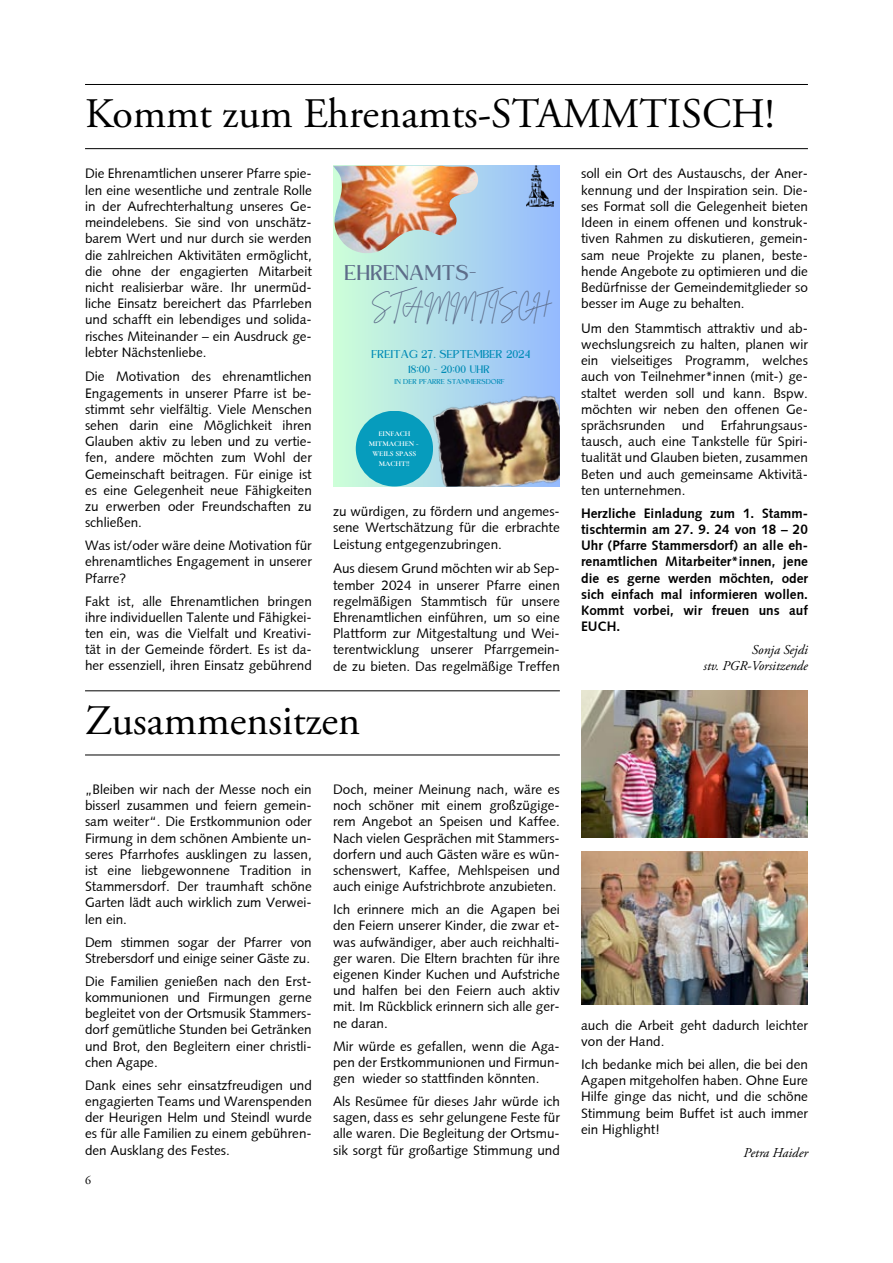
<style>
.page{position:relative;width:893px;height:1263px;background:#fff}
.page>*{position:absolute;margin:0;border:0;box-sizing:border-box;transform-origin:0 0}
.t1{font:42px "Adobe Garamond Pro";color:#000}
.t2{font:20.7px "Brittany Signature";color:#5d6c89}
.t3{font:19.95px "Kingred Serif";color:#5d6c89}
.t4{font:13.5px/16.2px "Syntax Roman";color:#000;text-align:justify}
.t5{font:700 13.5px/16.2px "Syntax";color:#000;text-align:justify}
.t6{font:italic 13.5px/16.2px "Adobe Garamond Pro";color:#000;text-align:right}
.t7{font:12px "Adobe Garamond Pro";color:#000}
.t8{font:10.65px "Kingred Serif";color:#008bb6}
.t9{font:10.05px "Kingred Serif";color:#008bb6}
.t10{font:700 7.35px/10.1px "Cormorant Garamond";color:#fff;text-align:center}
.t11{font:6.6px "Kingred Serif";color:#008bb6}
</style>
<div class="page">
<hr style="left:85px;top:690px;width:475px;height:1px;background:#000">
<hr style="left:85px;top:755px;width:475px;height:1px;background:#000">
<hr style="left:85px;top:84px;width:723px;height:1px;background:#000">
<hr style="left:85px;top:148px;width:723px;height:1px;background:#000">
<img style="left:581px;top:690px;width:227px;height:147px">
<img style="left:581px;top:852px;width:227px;height:152px">
<div style="left:333px;top:166px;width:227px;height:320px;background:linear-gradient(to right,#cdffd8,#94b9fe)"></div>
<svg style="left:356px;top:411px;width:76px;height:75px;background:#2aacc4"></svg>
<img style="left:333px;top:166px;width:145px;height:87px">
<img style="left:526px;top:166px;width:27px;height:40px">
<img style="left:432px;top:393px;width:128px;height:94px">
<h1 class="t1" style="left:85px;top:89px;width:691px">Kommt zum Ehrenamts-STAMMTISCH!</h1>
<p class="t4" style="left:85px;top:166px;width:228px">Die Ehrenamtlichen unserer Pfarre spie&shy;len eine wesentliche und zentrale Rolle in der Aufrechterhaltung unseres Ge&shy;meindelebens. Sie sind von unschätz&shy;barem Wert und nur durch sie werden die zahlreichen Aktivitäten ermöglicht, die ohne der engagierten Mitarbeit nicht realisierbar wäre. Ihr unermüd&shy;liche Einsatz bereichert das Pfarrleben und schafft ein lebendiges und solida&shy;risches Miteinander – ein Ausdruck ge&shy;lebter Nächstenliebe.</p>
<p class="t4" style="left:85px;top:369px;width:228px">Die Motivation des ehrenamtlichen Engagements in unserer Pfarre ist be&shy;stimmt sehr vielfältig. Viele Menschen sehen darin eine Möglichkeit ihren Glauben aktiv zu leben und zu vertie&shy;fen, andere möchten zum Wohl der Gemeinschaft beitragen. Für einige ist es eine Gelegenheit neue Fähigkeiten zu erwerben oder Freundschaften zu schließen.</p>
<p class="t4" style="left:85px;top:537px;width:228px">Was ist/oder wäre deine Motivation für ehrenamtliches Engagement in unserer Pfarre?</p>
<p class="t4" style="left:85px;top:593px;width:228px">Fakt ist, alle Ehrenamtlichen bringen ihre individuellen Talente und Fähigkei&shy;ten ein, was die Vielfalt und Kreativi&shy;tät in der Gemeinde fördert. Es ist da&shy;her essenziell, ihren Einsatz gebührend</p>
<h3 class="t3" style="left:345px;top:261px;width:133px">EHRENAMTS-</h3>
<h2 class="t2" style="left:371px;top:292px;width:182px">STAMMTISCH</h2>
<p class="t8" style="left:372px;top:348px;width:160px">FREITAG 27. SEPTEMBER 2024</p>
<p class="t9" style="left:409px;top:363px;width:83px">18:00 - 20:00 UHR</p>
<p class="t11" style="left:395px;top:377px;width:112px">IN DER PFARRE STAMMERSDORF</p>
<p class="t10" style="left:369px;top:428px;width:51px">EINFACH<br>MITMACHEN -<br>WEILS SPASS<br>MACHT!!</p>
<p class="t4" style="left:333px;top:503px;width:228px">zu würdigen, zu fördern und angemes&shy;sene Wertschätzung für die erbrachte Leistung entgegenzubringen.</p>
<p class="t4" style="left:333px;top:561px;width:228px">Aus diesem Grund möchten wir ab Sep&shy;tember 2024 in unserer Pfarre einen regelmäßigen Stammtisch für unsere Ehrenamtlichen einführen, um so eine Plattform zur Mitgestaltung und Wei&shy;terentwicklung unserer Pfarrgemein&shy;de zu bieten. Das regelmäßige Treffen</p>
<h1 class="t1" style="left:85px;top:695px;width:277px">Zusammensitzen</h1>
<p class="t4" style="left:85px;top:781px;width:228px">„Bleiben wir nach der Messe noch ein bisserl zusammen und feiern gemein&shy;sam weiter“. Die Erstkommunion oder Firmung in dem schönen Ambiente un&shy;seres Pfarrhofes ausklingen zu lassen, ist eine liebgewonnene Tradition in Stammersdorf. Der traumhaft schöne Garten lädt auch wirklich zum Verwei&shy;len ein.</p>
<p class="t4" style="left:85px;top:934px;width:228px">Dem stimmen sogar der Pfarrer von<br>Strebersdorf und einige seiner Gäste zu.</p>
<p class="t4" style="left:85px;top:973px;width:228px">Die Familien genießen nach den Erst&shy;kommunionen und Firmungen gerne begleitet von der Ortsmusik Stammers&shy;dorf gemütliche Stunden bei Getränken und Brot, den Begleitern einer christli&shy;chen Agape.</p>
<p class="t4" style="left:85px;top:1077px;width:228px">Dank eines sehr einsatzfreudigen und engagierten Teams und Warenspenden der Heurigen Helm und Steindl wurde es für alle Familien zu einem gebühren&shy;den Ausklang des Festes.</p>
<p class="t7" style="left:85px;top:1173px;width:7px">6</p>
<p class="t4" style="left:333px;top:781px;width:228px">Doch, meiner Meinung nach, wäre es noch schöner mit einem großzügige&shy;rem Angebot an Speisen und Kaffee.<br>Nach vielen Gesprächen mit Stammers&shy;dorfern und auch Gästen wäre es wün&shy;schenswert, Kaffee, Mehlspeisen und auch einige Aufstrichbrote anzubieten.</p>
<p class="t4" style="left:333px;top:901px;width:228px">Ich erinnere mich an die Agapen bei den Feiern unserer Kinder, die zwar et&shy;was aufwändiger, aber auch reichhalti&shy;ger waren. Die Eltern brachten für ihre eigenen Kinder Kuchen und Aufstriche und halfen bei den Feiern auch aktiv mit. Im Rückblick erinnern sich alle ger&shy;ne daran.</p>
<p class="t4" style="left:333px;top:1038px;width:228px">Mir würde es gefallen, wenn die Aga&shy;pen der Erstkommunionen und Firmun&shy;gen wieder so stattfinden könnten.</p>
<p class="t4" style="left:333px;top:1093px;width:228px">Als Resümee für dieses Jahr würde ich sagen, dass es sehr gelungene Feste für alle waren. Die Begleitung der Ortsmu&shy;sik sorgt für großartige Stimmung und</p>
<p class="t4" style="left:581px;top:166px;width:228px">soll ein Ort des Austauschs, der Aner&shy;kennung und der Inspiration sein. Die&shy;ses Format soll die Gelegenheit bieten Ideen in einem offenen und konstruk&shy;tiven Rahmen zu diskutieren, gemein&shy;sam neue Projekte zu planen, beste&shy;hende Angebote zu optimieren und die Bedürfnisse der Gemeindemitglieder so besser im Auge zu behalten.</p>
<p class="t4" style="left:581px;top:320px;width:228px">Um den Stammtisch attraktiv und ab&shy;wechslungsreich zu halten, planen wir ein vielseitiges Programm, welches auch von Teilnehmer*innen (mit-) ge&shy;staltet werden soll und kann. Bspw. möchten wir neben den offenen Ge&shy;sprächsrunden und Erfahrungsaus&shy;tausch, auch eine Tankstelle für Spiri&shy;tualität und Glauben bieten, zusammen Beten und auch gemeinsame Aktivitä&shy;ten unternehmen.</p>
<p class="t5" style="left:581px;top:505px;width:228px">Herzliche Einladung zum 1. Stamm&shy;tischtermin am 27. 9. 24 von 18 – 20<br>Uhr (Pfarre Stammersdorf) an alle eh&shy;renamtlichen Mitarbeiter*innen, jene die es gerne werden möchten, oder sich einfach mal informieren wollen.<br>Kommt vorbei, wir freuen uns auf EUCH.</p>
<p class="t6" style="left:703px;top:642px;width:106px">Sonja Sejdi<br>stv. PGR-Vorsitzende</p>
<p class="t4" style="left:581px;top:1017px;width:228px">auch die Arbeit geht dadurch leichter von der Hand.</p>
<p class="t4" style="left:581px;top:1056px;width:228px">Ich bedanke mich bei allen, die bei den Agapen mitgeholfen haben. Ohne Eure Hilfe ginge das nicht, und die schöne Stimmung beim Buffet ist auch immer ein Highlight!</p>
<p class="t6" style="left:744px;top:1145px;width:66px">Petra Haider</p>
</div>
